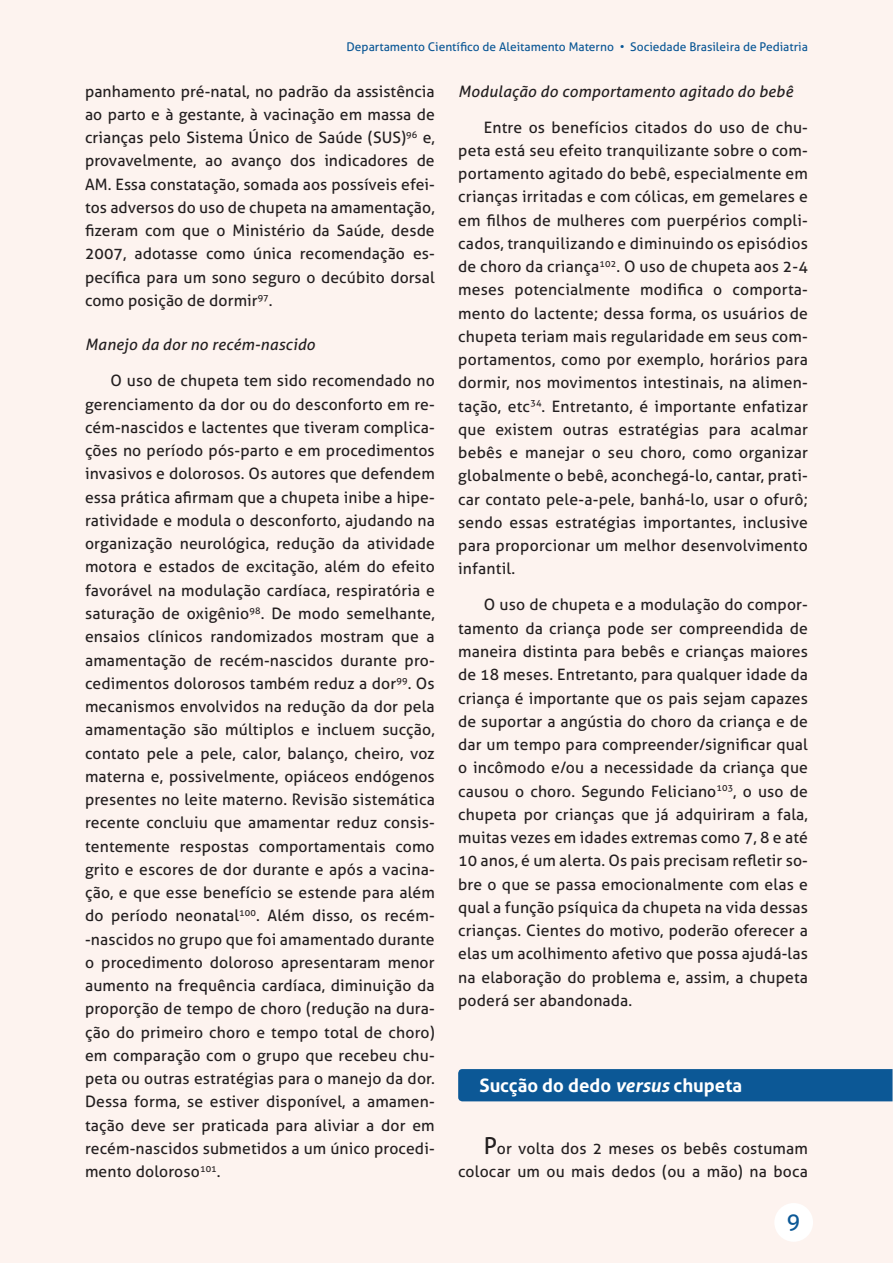
<style>
.page{position:relative;width:893px;height:1263px;background:#fdf3ef}
.page>*{position:absolute;margin:0;border:0;box-sizing:border-box;transform-origin:0 0}
.t1{font:22.5px "Aller";color:#0c5896}
.t2{font:700 18.6px "Aller";color:#fff}
.t3{font:15.75px/23.2px "Aller";letter-spacing:.01em;color:#231f20;text-align:justify}
.t4{font:italic 15.75px "Aller";letter-spacing:.01em;color:#231f20}
.t5{font:12px "Aller";color:#0c5896}
.s1{font-style:italic}
.s2{font-size:23.25px}
</style>
<div class="page">
<div style="left:774px;top:1203px;width:39px;height:39px;background:#fff;border-radius:50%"></div>
<div style="left:458px;top:1069px;width:434px;height:32px;background:#0c5896"></div>
<p class="t5" style="left:347px;top:39px;width:463px">Departamento Científico de Aleitamento Materno • Sociedade Brasileira de Pediatria</p>
<p class="t3" style="left:85px;top:80px;width:351px">panhamento pré-natal, no padrão da assistência ao parto e à gestante, à vacinação em massa de crianças pelo Sistema Único de Saúde (SUS)<sup>96</sup> e, provavelmente, ao avanço dos indicadores de AM. Essa constatação, somada aos possíveis efei&shy;tos adversos do uso de chupeta na amamentação, fizeram com que o Ministério da Saúde, desde 2007, adotasse como única recomendação es&shy;pecífica para um sono seguro o decúbito dorsal como posição de dormir<sup>97</sup>.</p>
<p class="t4" style="left:85px;top:336px;width:231px">Manejo da dor no recém-nascido</p>
<p class="t3" style="left:85px;top:369px;width:351px;text-indent:26px">O uso de chupeta tem sido recomendado no gerenciamento da dor ou do desconforto em re&shy;cém-nascidos e lactentes que tiveram complica&shy;ções no período pós-parto e em procedimentos invasivos e dolorosos. Os autores que defendem essa prática afirmam que a chupeta inibe a hipe&shy;ratividade e modula o desconforto, ajudando na organização neurológica, redução da atividade motora e estados de excitação, além do efeito favorável na modulação cardíaca, respiratória e saturação de oxigênio<sup>98</sup>. De modo semelhante, ensaios clínicos randomizados mostram que a amamentação de recém-nascidos durante pro&shy;cedimentos dolorosos também reduz a dor<sup>99</sup>. Os mecanismos envolvidos na redução da dor pela amamentação são múltiplos e incluem sucção, contato pele a pele, calor, balanço, cheiro, voz materna e, possivelmente, opiáceos endógenos presentes no leite materno. Revisão sistemática recente concluiu que amamentar reduz consis&shy;tentemente respostas comportamentais como grito e escores de dor durante e após a vacina&shy;ção, e que esse benefício se estende para além do período neonatal<sup>100</sup>. Além disso, os recém--nascidos no grupo que foi amamentado durante o procedimento doloroso apresentaram menor aumento na frequência cardíaca, diminuição da proporção de tempo de choro (redução na dura&shy;ção do primeiro choro e tempo total de choro) em comparação com o grupo que recebeu chu&shy;peta ou outras estratégias para o manejo da dor.<br>Dessa forma, se estiver disponível, a amamen&shy;tação deve ser praticada para aliviar a dor em recém-nascidos submetidos a um único procedi&shy;mento doloroso<sup>101</sup>.</p>
<p class="t4" style="left:458px;top:82px;width:336px">Modulação do comportamento agitado do bebê</p>
<p class="t3" style="left:458px;top:116px;width:351px;text-indent:26px">Entre os benefícios citados do uso de chu&shy;peta está seu efeito tranquilizante sobre o com&shy;portamento agitado do bebê, especialmente em crianças irritadas e com cólicas, em gemelares e em filhos de mulheres com puerpérios compli&shy;cados, tranquilizando e diminuindo os episódios de choro da criança<sup>102</sup>. O uso de chupeta aos 2-4 meses potencialmente modifica o comporta&shy;mento do lactente; dessa forma, os usuários de chupeta teriam mais regularidade em seus com&shy;portamentos, como por exemplo, horários para dormir, nos movimentos intestinais, na alimen&shy;tação, etc<sup>34</sup>. Entretanto, é importante enfatizar que existem outras estratégias para acalmar bebês e manejar o seu choro, como organizar globalmente o bebê, aconchegá-lo, cantar, prati&shy;car contato pele-a-pele, banhá-lo, usar o ofurô; sendo essas estratégias importantes, inclusive para proporcionar um melhor desenvolvimento infantil.</p>
<p class="t3" style="left:458px;top:593px;width:351px;text-indent:26px">O uso de chupeta e a modulação do compor&shy;tamento da criança pode ser compreendida de maneira distinta para bebês e crianças maiores de 18 meses. Entretanto, para qualquer idade da criança é importante que os pais sejam capazes de suportar a angústia do choro da criança e de dar um tempo para compreender/significar qual o incômodo e/ou a necessidade da criança que causou o choro. Segundo Feliciano<sup>103</sup>, o uso de chupeta por crianças que já adquiriram a fala, muitas vezes em idades extremas como 7, 8 e até 10 anos, é um alerta. Os pais precisam refletir so&shy;bre o que se passa emocionalmente com elas e qual a função psíquica da chupeta na vida dessas crianças. Cientes do motivo, poderão oferecer a elas um acolhimento afetivo que possa ajudá-las na elaboração do problema e, assim, a chupeta poderá ser abandonada.</p>
<p class="t2" style="left:479px;top:1074px;width:264px">Sucção do dedo <span class="s1">versus</span> chupeta</p>
<p class="t3" style="left:458px;top:1137px;width:351px;text-align:right"><span class="s2">P</span>or volta dos 2 meses os bebês costumam colocar um ou mais dedos (ou a mão) na boca</p>
<h1 class="t1" style="left:787px;top:1207px;width:15px">9</h1>
</div>
